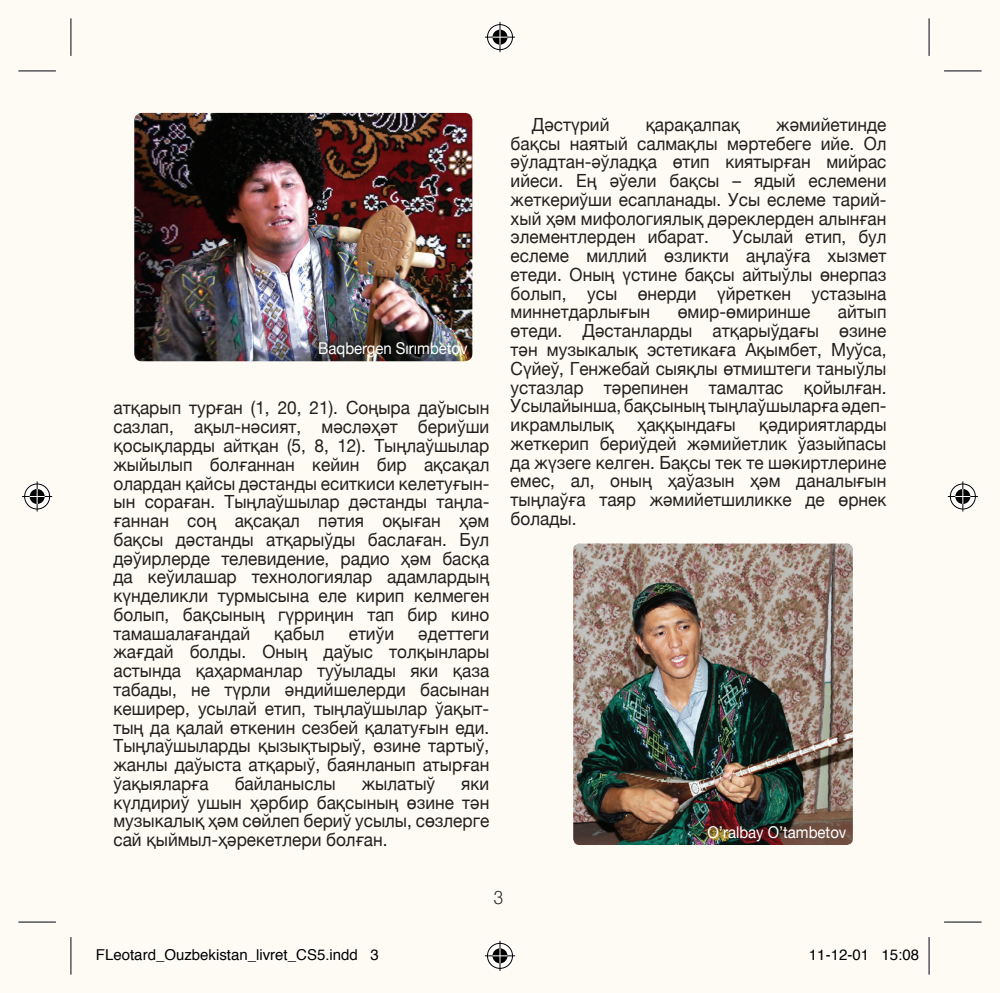
<style>
.page{position:relative;width:1000px;height:993px;background:#fff}
.page>*{position:absolute;margin:0;border:0;box-sizing:border-box;transform-origin:0 0}
.t1{font:300 18.75px "Helvetica Neue";color:#231f20;scale:.9 1}
.Parag_standard{font:18px/18.8px "Helvetica Neue";color:#231f20;text-align:justify;scale:.95 1}
.Nom_musicien{font:16.25px "Helvetica Neue";color:#fff;scale:.92 1}
.t2{font:15px "Helvetica";color:#000}
</style>
<div class="page">
<div style="left:0;top:0;width:999px;height:992px;background:#fefaf4"></div>
<img style="left:573px;top:543px;width:279px;height:301px">
<img style="left:134px;top:113px;width:338px;height:248px">
<hr style="left:18px;top:69px;width:38px;height:3px;background:#fff">
<hr style="left:943px;top:69px;width:38px;height:3px;background:#fff">
<hr style="left:18px;top:920px;width:38px;height:3px;background:#fff">
<hr style="left:943px;top:920px;width:38px;height:3px;background:#fff">
<hr style="left:69px;top:18px;width:3px;height:38px;background:#fff">
<hr style="left:69px;top:936px;width:3px;height:38px;background:#fff">
<hr style="left:927px;top:18px;width:3px;height:38px;background:#fff">
<hr style="left:927px;top:936px;width:3px;height:38px;background:#fff">
<hr style="left:18px;top:70px;width:38px;height:1px;background:#000">
<hr style="left:943px;top:70px;width:38px;height:1px;background:#000">
<hr style="left:18px;top:921px;width:38px;height:1px;background:#000">
<hr style="left:943px;top:921px;width:38px;height:1px;background:#000">
<hr style="left:70px;top:18px;width:1px;height:38px;background:#000">
<hr style="left:70px;top:936px;width:1px;height:38px;background:#000">
<hr style="left:928px;top:18px;width:1px;height:38px;background:#000">
<hr style="left:928px;top:936px;width:1px;height:38px;background:#000">
<div style="left:486px;top:23px;width:28px;height:28px;border:3px solid #fff;border-radius:50%"></div>
<hr style="left:485px;top:36px;width:30px;height:3px;background:#fff">
<hr style="left:498px;top:22px;width:3px;height:30px;background:#fff">
<div style="left:491px;top:28px;width:18px;height:18px;border:3px solid #fff;border-radius:50%"></div>
<div style="left:487px;top:24px;width:25px;height:26px;border:1px solid #000;border-radius:50%"></div>
<hr style="left:485px;top:37px;width:30px;height:1px;background:#000">
<hr style="left:499px;top:22px;width:1px;height:30px;background:#000">
<svg style="left:492px;top:30px;width:15px;height:15px"></svg>
<div style="left:486px;top:941px;width:28px;height:28px;border:3px solid #fff;border-radius:50%"></div>
<svg style="left:485px;top:953px;width:30px;height:4px"></svg>
<hr style="left:498px;top:940px;width:3px;height:30px;background:#fff">
<div style="left:491px;top:946px;width:18px;height:18px;border:3px solid #fff;border-radius:50%"></div>
<div style="left:487px;top:942px;width:25px;height:26px;border:1px solid #000;border-radius:50%"></div>
<hr style="left:485px;top:955px;width:30px;height:1px;background:#000">
<hr style="left:499px;top:940px;width:1px;height:30px;background:#000">
<svg style="left:492px;top:948px;width:15px;height:15px"></svg>
<div style="left:23px;top:482px;width:28px;height:28px;border:3px solid #fff;border-radius:50%"></div>
<hr style="left:22px;top:494px;width:30px;height:4px;background:#fff">
<hr style="left:36px;top:481px;width:3px;height:30px;background:#fff">
<div style="left:28px;top:487px;width:18px;height:18px;border:3px solid #fff;border-radius:50%"></div>
<div style="left:24px;top:483px;width:26px;height:26px;border:1px solid #000;border-radius:50%"></div>
<hr style="left:22px;top:496px;width:30px;height:1px;background:#000">
<hr style="left:37px;top:481px;width:1px;height:30px;background:#000">
<svg style="left:30px;top:489px;width:15px;height:15px"></svg>
<div style="left:948px;top:482px;width:28px;height:28px;border:3px solid #fff;border-radius:50%"></div>
<hr style="left:947px;top:494px;width:30px;height:4px;background:#fff">
<hr style="left:961px;top:481px;width:3px;height:30px;background:#fff">
<div style="left:953px;top:487px;width:18px;height:18px;border:3px solid #fff;border-radius:50%"></div>
<div style="left:949px;top:483px;width:26px;height:26px;border:1px solid #000;border-radius:50%"></div>
<hr style="left:947px;top:496px;width:30px;height:1px;background:#000">
<hr style="left:962px;top:481px;width:1px;height:30px;background:#000">
<svg style="left:955px;top:489px;width:15px;height:15px"></svg>
<svg style="left:97px;top:949px;width:260px;height:11px"></svg>
<svg style="left:810px;top:949px;width:56px;height:11px"></svg>
<svg style="left:883px;top:949px;width:35px;height:11px"></svg>
<p class="Nom_musicien" style="left:318px;top:334px;width:164px">Baqbergen Sırımbetov</p>
<p class="Parag_standard" style="left:113px;top:397px;width:397px">атқарып турған (1, 20, 21). Соңыра даўысын сазлап, ақыл-нәсият, мәсләҳәт бериўши қосықларды айтқан (5, 8, 12). Тыңлаўшылар жыйылып болғаннан кейин бир ақсақал олардан қайсы дәстанды еситкиси келетуғын&shy;ын сораған. Тыңлаўшылар дәстанды таңла&shy;ғаннан соң ақсақал пәтия оқыған ҳәм бақсы дәстанды атқарыўды баслаған. Бул дәўирлерде телевидение, радио ҳәм басқа да кеўилашар технологиялар адамлардың күнделикли турмысына еле кирип келмеген болып, бақсының гүрриңин тап бир кино тамашалағандай</p>
<p class="Parag_standard" style="left:274px;top:622px;width:54px">қабыл</p>
<p class="Parag_standard" style="left:348px;top:622px;width:49px">етиўи</p>
<p class="Parag_standard" style="left:113px;top:622px;width:397px;text-indent:305px">әдеттеги жағдай болды. Оның даўыс толқынлары астында қаҳарманлар туўылады яки қаза табады, не түрли әндийшелерди басынан кеширер, усылай етип, тыңлаўшылар ўақыт&shy;тың да қалай өткенин сезбей қалатуғын еди.<br>Тыңлаўшыларды қызықтырыў, өзине тартыў, жанлы даўыста атқарыў, баянланып атырған ўақыяларға</p>
<p class="Parag_standard" style="left:235px;top:772px;width:108px">байланыслы</p>
<p class="Parag_standard" style="left:361px;top:772px;width:79px">жылатыў</p>
<p class="Parag_standard" style="left:113px;top:772px;width:397px;text-indent:348px">яки күлдириў ушын ҳәрбир бақсының өзине тән музыкалық ҳәм сөйлеп бериў усылы, сөзлерге сай қыймыл-ҳәрекетлери болған.</p>
<p class="Parag_standard" style="left:510px;top:114px;width:397px;text-indent:265px">жәмийетинде бақсы наятый салмақлы мәртебеге ийе. Ол әўладтан-әўладқа өтип киятырған мийрас ийеси. Ең әўели бақсы – ядый еслемени жеткериўши есапланады. Усы еслеме тарий&shy;хый ҳәм мифологиялық дәреклерден алынған элементлерден ибарат.</p>
<p class="Parag_standard" style="left:531px;top:114px;width:83px">Дәстүрий</p>
<p class="Parag_standard" style="left:645px;top:114px;width:101px">қарақалпақ</p>
<p class="Parag_standard" style="left:510px;top:226px;width:397px;text-indent:222px">Усылай етип, бул еслеме миллий өзликти аңлаўға хызмет етеди. Оның үстине бақсы айтыўлы өнерпаз болып, усы өнерди үйреткен устазына миннетдарлығын</p>
<p class="Parag_standard" style="left:510px;top:301px;width:397px;text-indent:327px">айтып өтеди. Дәстанларды атқарыўдағы өзине тән музыкалық эстетикаға Ақымбет, Муўса, Сүйеў, Генжебай сыяқлы өтмиштеги таныўлы устазлар тәрепинен тамалтас қойылған.<br>Усылайынша, бақсының тыңлаўшыларға әдеп&shy;икрамлылық</p>
<p class="Parag_standard" style="left:677px;top:301px;width:141px">өмир-өмиринше</p>
<p class="Parag_standard" style="left:510px;top:414px;width:397px;text-indent:248px">қәдириятларды жеткерип бериўдей жәмийетлик ўазыйпасы да жүзеге келген. Бақсы тек те шәкиртлерине емес, ал, оның ҳаўазын ҳәм даналығын тыңлаўға таяр жәмийетшиликке де өрнек болады.</p>
<p class="Parag_standard" style="left:637px;top:414px;width:105px">ҳаққындағы</p>
<p class="Nom_musicien" style="left:707px;top:818px;width:152px">O’ralbay O’tambetov</p>
<p class="t1" style="left:494px;top:882px;width:12px">3</p>
<p class="t2" style="left:96px;top:942px;width:284px">FLeotard_Ouzbekistan_livret_CS5.indd 3</p>
<p class="t2" style="left:808px;top:942px;width:112px">11-12-01 15:08</p>
</div>
